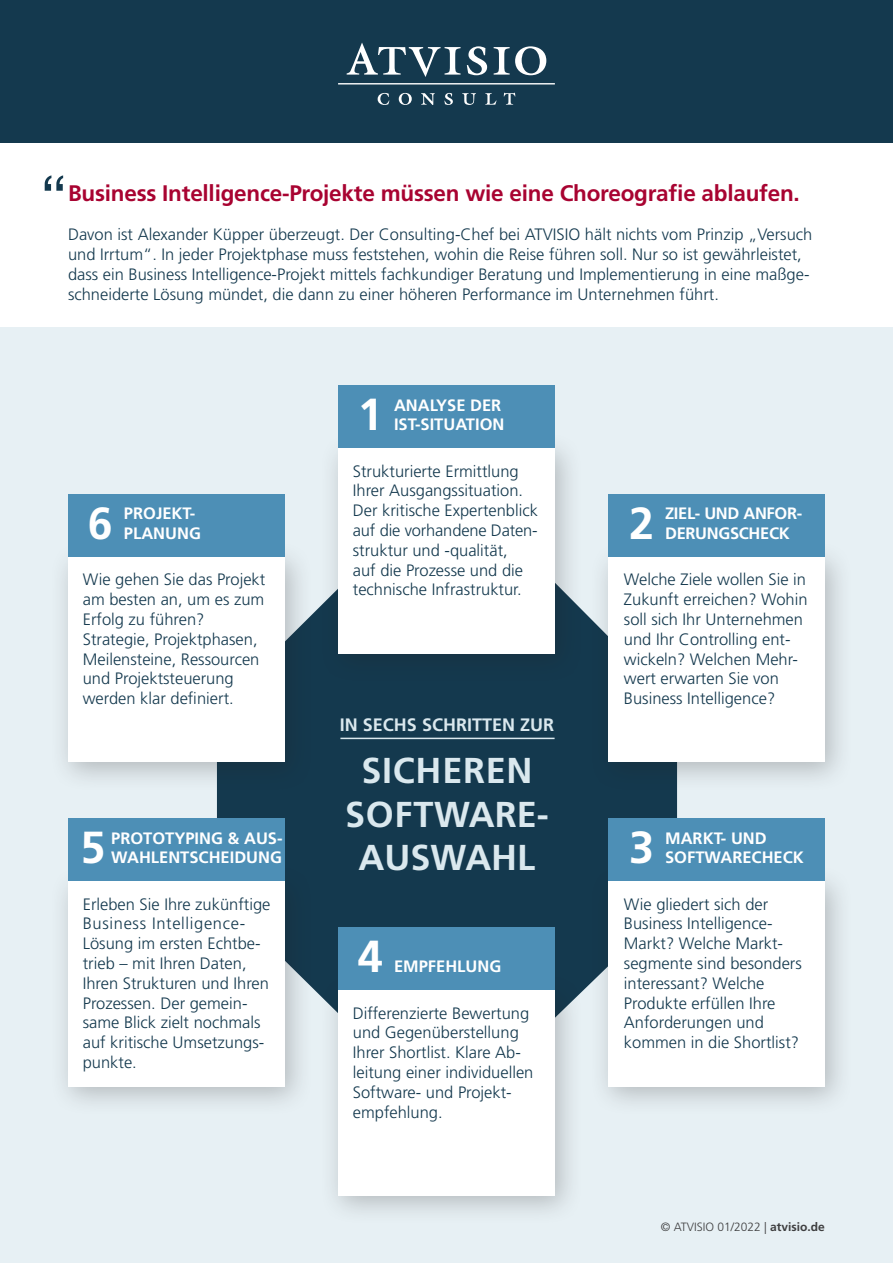
<style>
.page{position:relative;width:893px;height:1263px;background:#fff}
.page>*{position:absolute;margin:0;border:0;box-sizing:border-box;transform-origin:0 0}
.t1{font:700 44.85px "Frutiger LT Std";color:#fff}
.t2{font:700 36px/43.2px "Frutiger LT Std";letter-spacing:.02em;color:#dae8ee;text-align:center}
.t3{font:700 22.5px "Frutiger LT Std";letter-spacing:-.01em;color:#a80331}
.t4{font:700 18px "Frutiger LT Std";color:#dae8ee}
.t5{font:300 16.5px/19.8px "Frutiger LT Std";color:#14394e}
.t6{font:700 16.5px/19.8px "Frutiger LT Std";color:#fff}
.t7{font:700 16.5px/19.8px "Frutiger LT Std";letter-spacing:-.02em;color:#fff}
.t8{font:300 12px "Frutiger LT Std";color:#3e3e3f}
.s1{font-weight:700}
</style>
<div class="page">
<div style="left:0;top:327px;width:893px;height:936px;background:#e7f0f4"></div>
<div style="left:217px;top:607px;width:460px;height:388px;background:#14394e"></div>
<div style="left:0;top:0;width:893px;height:142px;background:#14394e"></div>
<svg style="left:467px;top:46px;width:20px;height:29px"></svg>
<svg style="left:494px;top:46px;width:52px;height:29px"></svg>
<svg style="left:347px;top:43px;width:114px;height:34px"></svg>
<svg style="left:378px;top:93px;width:11px;height:12px"></svg>
<svg style="left:399px;top:93px;width:13px;height:12px"></svg>
<svg style="left:421px;top:93px;width:14px;height:12px"></svg>
<svg style="left:444px;top:93px;width:9px;height:12px"></svg>
<svg style="left:462px;top:93px;width:14px;height:12px"></svg>
<svg style="left:485px;top:93px;width:12px;height:12px"></svg>
<svg style="left:504px;top:93px;width:11px;height:12px"></svg>
<hr style="left:338px;top:83px;width:217px;height:1px;background:#fff">
<div style="left:49px;top:540px;width:265px;height:252px;background:#231f20;opacity:.26"></div>
<div style="left:68px;top:557px;width:217px;height:205px;background:#fff"></div>
<div style="left:68px;top:494px;width:217px;height:63px;background:#4d8fb6"></div>
<div style="left:319px;top:431px;width:265px;height:253px;background:#231f20;opacity:.26"></div>
<div style="left:338px;top:448px;width:217px;height:205px;background:#fff"></div>
<div style="left:338px;top:385px;width:217px;height:63px;background:#4d8fb6"></div>
<div style="left:319px;top:973px;width:265px;height:253px;background:#231f20;opacity:.26"></div>
<div style="left:338px;top:990px;width:217px;height:205px;background:#fff"></div>
<div style="left:338px;top:927px;width:217px;height:63px;background:#4d8fb6"></div>
<div style="left:589px;top:540px;width:265px;height:252px;background:#231f20;opacity:.26"></div>
<div style="left:608px;top:557px;width:217px;height:205px;background:#fff"></div>
<div style="left:608px;top:494px;width:217px;height:63px;background:#4d8fb6"></div>
<div style="left:589px;top:864px;width:265px;height:253px;background:#231f20;opacity:.26"></div>
<div style="left:608px;top:881px;width:217px;height:205px;background:#fff"></div>
<div style="left:608px;top:818px;width:217px;height:63px;background:#4d8fb6"></div>
<div style="left:49px;top:864px;width:265px;height:253px;background:#231f20;opacity:.26"></div>
<div style="left:68px;top:881px;width:217px;height:205px;background:#fff"></div>
<div style="left:68px;top:818px;width:217px;height:63px;background:#4d8fb6"></div>
<hr style="left:341px;top:738px;width:213px;height:1px;background:#dae8ee">
<svg style="left:45px;top:175px;width:18px;height:16px"></svg>
<h3 class="t3" style="left:68px;top:180px;width:733px">Business Intelligence-Projekte müssen wie eine Choreografie ablaufen.</h3>
<p class="t5" style="left:68px;top:225px;width:746px">Davon ist Alexander Küpper überzeugt. Der Consulting-Chef bei ATVISIO hält nichts vom Prinzip „Versuch und Irrtum“. In jeder Projektphase muss feststehen, wohin die Reise führen soll. Nur so ist gewährleistet, dass ein Business Intelligence-Projekt mittels fachkundiger Beratung und Implementierung in eine maßge&shy;schneiderte Lösung mündet, die dann zu einer höheren Performance im Unternehmen führt.</p>
<h1 class="t1" style="left:358px;top:388px;width:26px">1</h1>
<p class="t6" style="left:394px;top:395px;width:112px">ANALYSE DER<br>IST-SITUATION</p>
<p class="t5" style="left:353px;top:461px;width:187px">Strukturierte Ermittlung<br>Ihrer Ausgangssituation.<br>Der kritische Expertenblick auf die vorhandene Daten&shy;struktur und -qualität,<br>auf die Prozesse und die technische Infrastruktur.</p>
<h1 class="t1" style="left:88px;top:497px;width:26px">6</h1>
<h1 class="t1" style="left:629px;top:497px;width:26px">2</h1>
<p class="t6" style="left:124px;top:504px;width:78px">PROJEKT-<br>PLANUNG</p>
<p class="t5" style="left:83px;top:570px;width:184px">Wie gehen Sie das Projekt am besten an, um es zum<br>Erfolg zu führen?<br>Strategie, Projektphasen,<br>Meilensteine, Ressourcen und Projektsteuerung werden klar definiert.</p>
<p class="t7" style="left:665px;top:504px;width:139px">ZIEL- UND ANFOR-<br>DERUNGSCHECK</p>
<p class="t5" style="left:624px;top:570px;width:185px">Welche Ziele wollen Sie in<br>Zukunft erreichen? Wohin soll sich Ihr Unternehmen und Ihr Controlling ent&shy;wickeln? Welchen Mehr&shy;wert erwarten Sie von<br>Business Intelligence?</p>
<p class="t4" style="left:340px;top:714px;width:216px">IN SECHS SCHRITTEN ZUR</p>
<h2 class="t2" style="left:345px;top:749px;width:205px">SICHEREN<br>SOFTWARE-<br>AUSWAHL</h2>
<h1 class="t1" style="left:80px;top:821px;width:26px">5</h1>
<h1 class="t1" style="left:629px;top:821px;width:26px">3</h1>
<p class="t6" style="left:111px;top:828px;width:173px">PROTOTYPING &amp; AUS-<br>WAHLENTSCHEIDUNG</p>
<p class="t5" style="left:83px;top:894px;width:189px">Erleben Sie Ihre zukünftige<br>Business Intelligence-<br>Lösung im ersten Echtbe&shy;trieb – mit Ihren Daten,<br>Ihren Strukturen und Ihren<br>Prozessen. Der gemein&shy;same Blick zielt nochmals auf kritische Umsetzungs&shy;punkte.</p>
<p class="t6" style="left:665px;top:828px;width:140px">MARKT- UND<br>SOFTWARECHECK</p>
<p class="t5" style="left:624px;top:894px;width:179px">Wie gliedert sich der<br>Business Intelligence-<br>Markt? Welche Markt&shy;segmente sind besonders interessant? Welche<br>Produkte erfüllen Ihre<br>Anforderungen und kommen in die Shortlist?</p>
<h1 class="t1" style="left:358px;top:930px;width:26px">4</h1>
<p class="t6" style="left:394px;top:957px;width:109px">EMPFEHLUNG</p>
<p class="t5" style="left:353px;top:1003px;width:182px">Differenzierte Bewertung und Gegenüberstellung<br>Ihrer Shortlist. Klare Ab&shy;leitung einer individuellen<br>Software- und Projekt&shy;empfehlung.</p>
<p class="t8" style="left:661px;top:1219px;width:166px">© ATVISIO 01/2022 | <span class="s1">atvisio.de</span></p>
</div>
